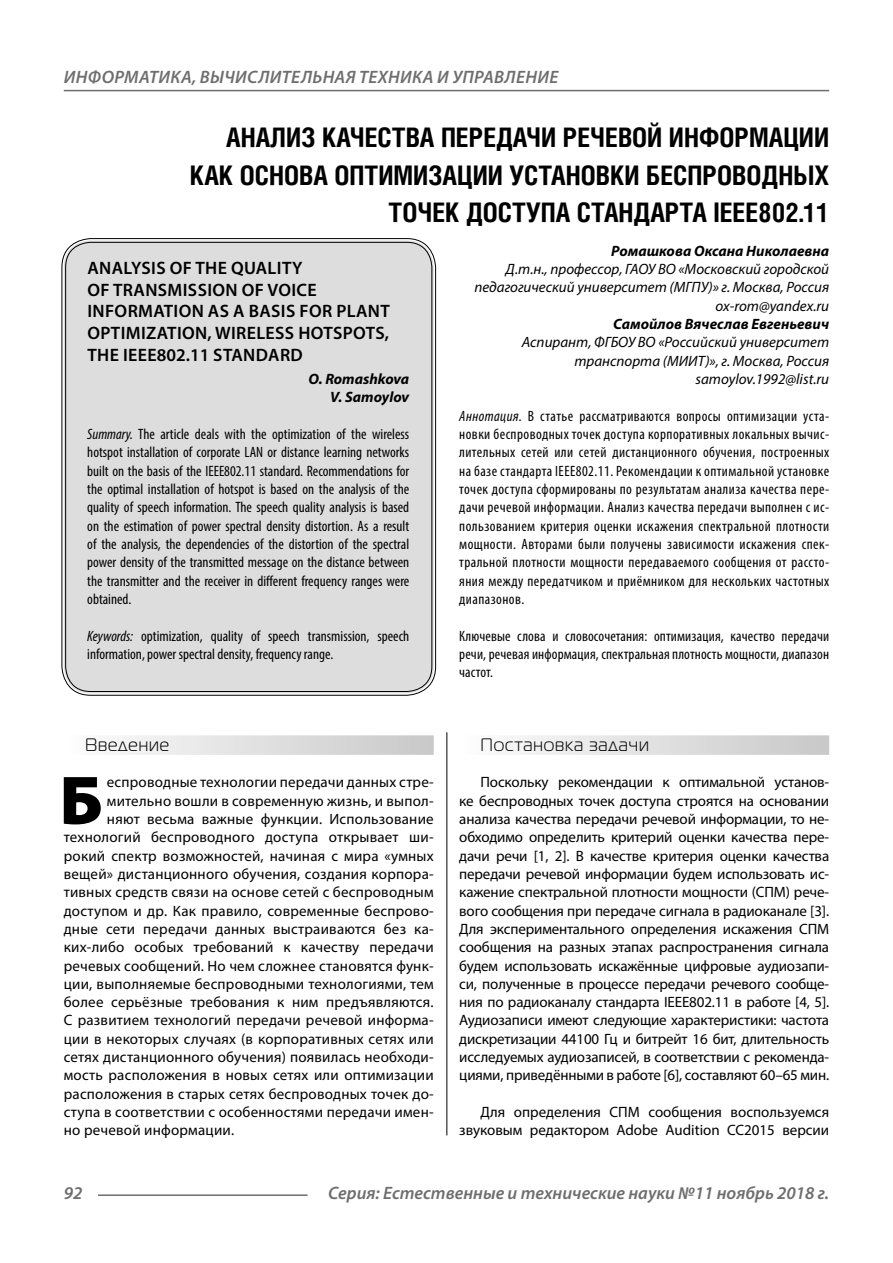
<style>
.page{position:relative;width:893px;height:1263px;background:#fff}
.page>*{position:absolute;margin:0;border:0;box-sizing:border-box;transform-origin:0 0}
.Bukvica{font:900 69.3px "Myriad Pro";color:#000}
.Header{font:700 27px/37.5px "Helios Cond";color:#000;text-align:right}
.Header-eng{font:600 18px/21.6px "Myriad Pro";letter-spacing:.02em;color:#000}
.t1{font:italic 600 18px "Myriad Pro";letter-spacing:.005em;color:#6e6e6e}
.Subheader{font:18px "Magistral C";letter-spacing:.05em;color:#000}
.Normal{font:15px/18.3px "Myriad Pro";color:#000;text-align:justify}
.Bukvica-2{font:15px "Myriad Pro";letter-spacing:.015em;color:#000}
.Annotation-rus{font:condensed 15px/18.3px "Myriad Pro";letter-spacing:.025em;color:#000;text-align:justify}
.Annotation-eng{font:condensed 15px/18.3px "Myriad Pro";color:#000;text-align:justify}
.Author-doc{font:italic 15px/18.3px "Myriad Pro";color:#000;text-align:right}
.Author{font:italic 700 15px "Myriad Pro";color:#000}
.Author-email{font:italic 15px "Myriad Pro";color:#000}
.Author-eng{font:italic 700 15px "Myriad Pro";color:#000}
.s1{font-style:italic}
</style>
<div class="page">
<hr style="left:446px;top:732px;width:1px;height:403px;background:#000">
<hr style="left:64px;top:90px;width:765px;height:1px;background:#6e6e6e">
<div style="left:64px;top:735px;width:370px;height:20px;background:linear-gradient(to right,#fdfdfd,#c8c8c8)"></div>
<div style="left:459px;top:735px;width:370px;height:20px;background:linear-gradient(to right,#fdfdfd,#c8c8c8)"></div>
<div style="left:64px;top:240px;width:370px;height:453px;background:#ddd;border-radius:27px"></div>
<hr style="left:98px;top:1194px;width:210px;height:2px;background:#6e6e6e">
<p class="t1" style="left:64px;top:66px;width:496px">ИНФОРМАТИКА, ВЫЧИСЛИТЕЛЬНАЯ ТЕХНИКА И УПРАВЛЕНИЕ</p>
<p class="Header" style="left:190px;top:118px;width:641px">АНАЛИЗ КАЧЕСТВА ПЕРЕДАЧИ РЕЧЕВОЙ ИНФОРМАЦИИ<br>КАК ОСНОВА ОПТИМИЗАЦИИ УСТАНОВКИ БЕСПРОВОДНЫХ<br>ТОЧЕК ДОСТУПА СТАНДАРТА IEEE802.11</p>
<p class="Author" style="left:611px;top:241px;width:219px">Ромашкова Оксана Николаевна</p>
<p class="Author-doc" style="left:474px;top:260px;width:356px">Д.т.н., профессор, ГАОУ ВО «Московский городской педагогический университет (МГПУ)» г. Москва, Россия</p>
<p class="Author-email" style="left:715px;top:296px;width:115px">ox-rom@yandex.ru</p>
<p class="Author" style="left:613px;top:314px;width:217px">Самойлов Вячеслав Евгеньевич</p>
<p class="Author-doc" style="left:522px;top:333px;width:309px">Аспирант, ФГБОУ ВО «Российский университет транспорта (МИИТ)», г. Москва, Россия</p>
<p class="Author-email" style="left:695px;top:370px;width:135px">samoylov.1992@list.ru</p>
<p class="Annotation-rus" style="left:459px;top:406px;width:371px"><span class="s1">Аннотация.</span> В статье рассматриваются вопросы оптимизации уста&shy;новки беспроводных точек доступа корпоративных локальных вычис&shy;лительных сетей или сетей дистанционного обучения, построенных на базе стандарта IEEE802.11. Рекомендации к оптимальной установке точек доступа сформированы по результатам анализа качества пере&shy;дачи речевой информации. Анализ качества передачи выполнен с ис&shy;пользованием критерия оценки искажения спектральной плотности мощности. Авторами были получены зависимости искажения спек&shy;тральной плотности мощности передаваемого сообщения от рассто&shy;яния между передатчиком и приёмником для нескольких частотных диапазонов.</p>
<p class="Annotation-rus" style="left:459px;top:626px;width:371px">Ключевые слова и словосочетания: оптимизация, качество передачи речи, речевая информация, спектральная плотность мощности, диапазон частот.</p>
<p class="Header-eng" style="left:87px;top:257px;width:304px">ANALYSIS OF THE QUALITY<br>OF TRANSMISSION OF VOICE<br>INFORMATION AS A BASIS FOR PLANT<br>OPTIMIZATION, WIRELESS HOTSPOTS,<br>THE IEEE802.11 STANDARD</p>
<p class="Author-eng" style="left:308px;top:369px;width:102px">O. Romashkova</p>
<p class="Author-eng" style="left:330px;top:388px;width:81px">V. Samoylov</p>
<p class="Annotation-eng" style="left:87px;top:425px;width:324px"><span class="s1">Summary.</span> The article deals with the optimization of the wireless hotspot installation of corporate LAN or distance learning networks built on the basis of the IEEE802.11 standard. Recommendations for the optimal installation of hotspot is based on the analysis of the quality of speech information. The speech quality analysis is based on the estimation of power spectral density distortion. As a result of the analysis, the dependencies of the distortion of the spectral power density of the transmitted message on the distance between the transmitter and the receiver in different frequency ranges were obtained.</p>
<p class="Annotation-eng" style="left:87px;top:626px;width:323px"><span class="s1">Keywords:</span> optimization, quality of speech transmission, speech information, power spectral density, frequency range.</p>
<p class="Subheader" style="left:85px;top:735px;width:86px">Введение</p>
<p class="Bukvica" style="left:59px;top:754px;width:45px">Б</p>
<p class="Bukvica-2" style="left:107px;top:773px;width:328px">еспроводные технологии передачи данных стре-</p>
<p class="Bukvica-2" style="left:107px;top:791px;width:328px">мительно вошли в современную жизнь, и выпол-</p>
<p class="Bukvica-2" style="left:107px;top:810px;width:328px">няют весьма важные функции. Использование</p>
<p class="Bukvica-2" style="left:64px;top:828px;width:371px">технологий беспроводного доступа открывает ши-</p>
<p class="Bukvica-2" style="left:64px;top:846px;width:371px">рокий спектр возможностей, начиная с мира «умных</p>
<p class="Bukvica-2" style="left:64px;top:864px;width:371px">вещей» дистанционного обучения, создания корпора-</p>
<p class="Bukvica-2" style="left:64px;top:883px;width:371px">тивных средств связи на основе сетей с беспроводным</p>
<p class="Bukvica-2" style="left:64px;top:901px;width:371px">доступом и др. Как правило, современные беспрово-</p>
<p class="Bukvica-2" style="left:64px;top:919px;width:371px">дные сети передачи данных выстраиваются без ка-</p>
<p class="Bukvica-2" style="left:64px;top:938px;width:371px">ких-либо особых требований к качеству передачи</p>
<p class="Bukvica-2" style="left:64px;top:956px;width:371px">речевых сообщений. Но чем сложнее становятся функ-</p>
<p class="Bukvica-2" style="left:64px;top:974px;width:371px">ции, выполняемые беспроводными технологиями, тем</p>
<p class="Bukvica-2" style="left:64px;top:993px;width:371px">более серьёзные требования к ним предъявляются.</p>
<p class="Bukvica-2" style="left:64px;top:1011px;width:371px">С развитием технологий передачи речевой информа-</p>
<p class="Bukvica-2" style="left:64px;top:1029px;width:371px">ции в некоторых случаях (в корпоративных сетях или</p>
<p class="Bukvica-2" style="left:64px;top:1048px;width:371px">сетях дистанционного обучения) появилась необходи-</p>
<p class="Bukvica-2" style="left:64px;top:1066px;width:371px">мость расположения в новых сетях или оптимизации</p>
<p class="Bukvica-2" style="left:64px;top:1084px;width:371px">расположения в старых сетях беспроводных точек до-</p>
<p class="Bukvica-2" style="left:64px;top:1103px;width:371px">ступа в соответствии с особенностями передачи имен-</p>
<p class="Bukvica-2" style="left:64px;top:1121px;width:172px">но речевой информации.</p>
<p class="Subheader" style="left:480px;top:735px;width:170px">Постановка задачи</p>
<p class="Normal" style="left:459px;top:773px;width:371px;text-indent:21px">Поскольку рекомендации к оптимальной установ&shy;ке беспроводных точек доступа строятся на основании анализа качества передачи речевой информации, то не&shy;обходимо определить критерий оценки качества пере&shy;дачи речи [1, 2]. В качестве критерия оценки качества передачи речевой информации будем использовать ис&shy;кажение спектральной плотности мощности (СПМ) рече&shy;вого сообщения при передаче сигнала в радиоканале [3].<br>Для экспериментального определения искажения СПМ сообщения на разных этапах распространения сигнала будем использовать искажённые цифровые аудиозапи&shy;си, полученные в процессе передачи речевого сообще&shy;ния по радиоканалу стандарта IEEE802.11 в работе [4, 5].<br>Аудиозаписи имеют следующие характеристики: частота дискретизации 44100 Гц и битрейт 16 бит, длительность исследуемых аудиозаписей, в соответствии с рекоменда&shy;циями, приведёнными в работе [6], составляют 60–65 мин.</p>
<p class="Normal" style="left:459px;top:1103px;width:371px;text-align:right">Для определения СПМ сообщения воспользуемся звуковым редактором Adobe Audition CC2015 версии</p>
<p class="t1" style="left:64px;top:1182px;width:20px">92</p>
<p class="t1" style="left:328px;top:1182px;width:503px">Серия: Естественные и технические науки №11 ноябрь 2018 г.</p>
</div>
